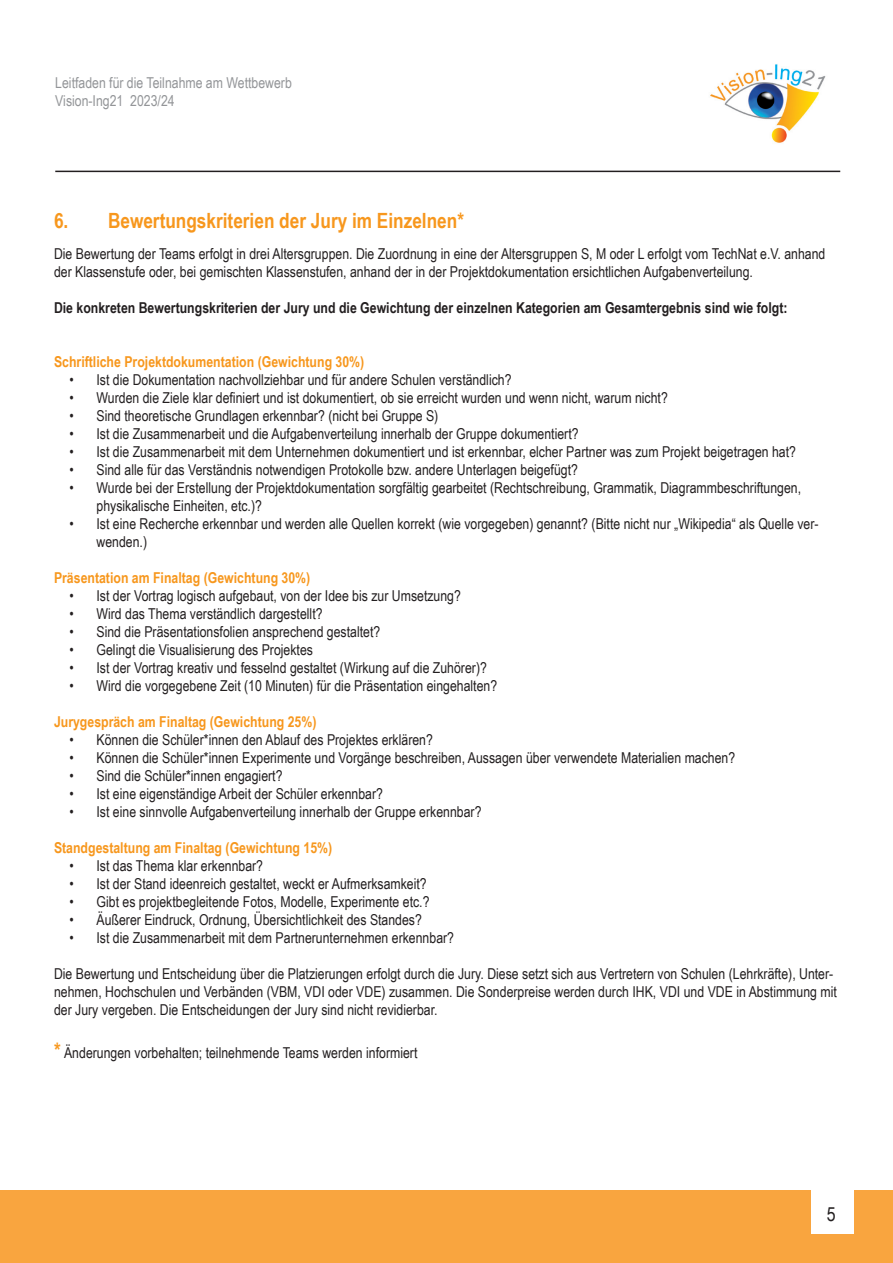
<style>
.page{position:relative;width:893px;height:1263px;background:#fff}
.page>*{position:absolute;margin:0;border:0;box-sizing:border-box;transform-origin:0 0}
.Überschrift{font:700 21px "Arial Narrow";color:#f7971d}
.t1{font:19.5px "Arial Narrow";color:#231f20}
.Fließtext{font:15px/18px "Arial Narrow";color:#231f20}
.Überschrift_10Pt{font:700 15px "Arial Narrow";color:#f7971d}
.Fließtext-2{font:700 15px "Arial Narrow";color:#231f20}
.Überschrift-2{font:15px "Arial Narrow";color:#231f20}
.t2{font:15px/18px "Arial Narrow";color:#939598}
.s1{font-weight:700;font-size:21px;color:#f7971d}
</style>
<div class="page">
<hr style="left:55px;top:171px;width:785px;height:1px;background:#231f20">
<img style="left:710px;top:64px;width:116px;height:79px">
<div style="left:0;top:1191px;width:893px;height:72px;background:#f9a53f"></div>
<div style="left:811px;top:1188px;width:43px;height:45px;background:#fff"></div>
<p class="t2" style="left:55px;top:73px;width:238px">Leitfaden für die Teilnahme am Wettbewerb<br>Vision-Ing21 2023/24</p>
<p class="Überschrift" style="left:54px;top:205px;width:412px">6. Bewertungskriterien der Jury im Einzelnen*</p>
<p class="Fließtext" style="left:54px;top:244px;width:773px">Die Bewertung der Teams erfolgt in drei Altersgruppen. Die Zuordnung in eine der Altersgruppen S, M oder L erfolgt vom TechNat e.V. anhand der Klassenstufe oder, bei gemischten Klassenstufen, anhand der in der Projektdokumentation ersichtlichen Aufgabenverteilung.</p>
<p class="Fließtext-2" style="left:54px;top:296px;width:735px">Die konkreten Bewertungskriterien der Jury und die Gewichtung der einzelnen Kategorien am Gesamtergebnis sind wie folgt:</p>
<p class="Überschrift_10Pt" style="left:54px;top:350px;width:312px">Schriftliche Projektdokumentation (Gewichtung 30%)</p>
<p class="Fließtext" style="left:70px;top:370px;width:444px">• Ist die Dokumentation nachvollziehbar und für andere Schulen verständlich?</p>
<p class="Fließtext" style="left:70px;top:388px;width:600px">• Wurden die Ziele klar definiert und ist dokumentiert, ob sie erreicht wurden und wenn nicht, warum nicht?</p>
<p class="Fließtext" style="left:70px;top:406px;width:370px">• Sind theoretische Grundlagen erkennbar? (nicht bei Gruppe S)</p>
<p class="Fließtext" style="left:70px;top:424px;width:511px">• Ist die Zusammenarbeit und die Aufgabenverteilung innerhalb der Gruppe dokumentiert?</p>
<p class="Fließtext" style="left:70px;top:442px;width:728px">• Ist die Zusammenarbeit mit dem Unternehmen dokumentiert und ist erkennbar, elcher Partner was zum Projekt beigetragen hat?</p>
<p class="Fließtext" style="left:70px;top:460px;width:510px">• Sind alle für das Verständnis notwendigen Protokolle bzw. andere Unterlagen beigefügt?</p>
<p class="Fließtext" style="left:97px;top:478px;width:706px;text-indent:-27px">• Wurde bei der Erstellung der Projektdokumentation sorgfältig gearbeitet (Rechtschreibung, Grammatik, Diagrammbeschriftungen, physikalische Einheiten, etc.)?</p>
<p class="Fließtext" style="left:97px;top:514px;width:724px;text-indent:-27px">• Ist eine Recherche erkennbar und werden alle Quellen korrekt (wie vorgegeben) genannt? (Bitte nicht nur „Wikipedia“ als Quelle ver&shy;wenden.)</p>
<p class="Überschrift_10Pt" style="left:54px;top:566px;width:258px">Präsentation am Finaltag (Gewichtung 30%)</p>
<p class="Fließtext" style="left:70px;top:586px;width:393px">• Ist der Vortrag logisch aufgebaut, von der Idee bis zur Umsetzung?</p>
<p class="Fließtext" style="left:70px;top:604px;width:255px">• Wird das Thema verständlich dargestellt?</p>
<p class="Fließtext" style="left:70px;top:622px;width:312px">• Sind die Präsentationsfolien ansprechend gestaltet?</p>
<p class="Fließtext" style="left:70px;top:640px;width:245px">• Gelingt die Visualisierung des Projektes</p>
<p class="Fließtext" style="left:70px;top:658px;width:419px">• Ist der Vortrag kreativ und fesselnd gestaltet (Wirkung auf die Zuhörer)?</p>
<p class="Fließtext" style="left:70px;top:676px;width:429px">• Wird die vorgegebene Zeit (10 Minuten) für die Präsentation eingehalten?</p>
<p class="Überschrift_10Pt" style="left:54px;top:710px;width:264px">Jurygespräch am Finaltag (Gewichtung 25%)</p>
<p class="Fließtext" style="left:70px;top:730px;width:365px">• Können die Schüler*innen den Ablauf des Projektes erklären?</p>
<p class="Fließtext" style="left:70px;top:748px;width:667px">• Können die Schüler*innen Experimente und Vorgänge beschreiben, Aussagen über verwendete Materialien machen?</p>
<p class="Fließtext" style="left:70px;top:766px;width:214px">• Sind die Schüler*innen engagiert?</p>
<p class="Fließtext" style="left:70px;top:784px;width:315px">• Ist eine eigenständige Arbeit der Schüler erkennbar?</p>
<p class="Fließtext" style="left:70px;top:802px;width:413px">• Ist eine sinnvolle Aufgabenverteilung innerhalb der Gruppe erkennbar?</p>
<p class="Überschrift_10Pt" style="left:54px;top:836px;width:280px">Standgestaltung am Finaltag (Gewichtung 15%)</p>
<p class="Fließtext" style="left:70px;top:856px;width:195px">• Ist das Thema klar erkennbar?</p>
<p class="Fließtext" style="left:70px;top:874px;width:359px">• Ist der Stand ideenreich gestaltet, weckt er Aufmerksamkeit?</p>
<p class="Fließtext" style="left:70px;top:892px;width:361px">• Gibt es projektbegleitende Fotos, Modelle, Experimente etc.?</p>
<p class="Fließtext" style="left:70px;top:910px;width:354px">• Äußerer Eindruck, Ordnung, Übersichtlichkeit des Standes?</p>
<p class="Fließtext" style="left:70px;top:928px;width:386px">• Ist die Zusammenarbeit mit dem Partnerunternehmen erkennbar?</p>
<p class="Fließtext" style="left:54px;top:964px;width:784px">Die Bewertung und Entscheidung über die Platzierungen erfolgt durch die Jury. Diese setzt sich aus Vertretern von Schulen (Lehrkräfte), Unter&shy;nehmen, Hochschulen und Verbänden (VBM, VDI oder VDE) zusammen. Die Sonderpreise werden durch IHK, VDI und VDE in Abstimmung mit der Jury vergeben. Die Entscheidungen der Jury sind nicht revidierbar.</p>
<p class="Überschrift-2" style="left:54px;top:1042px;width:365px"><span class="s1">*</span> Änderungen vorbehalten; teilnehmende Teams werden informiert</p>
<h2 class="t1" style="left:827px;top:1200px;width:10px">5</h2>
</div>
